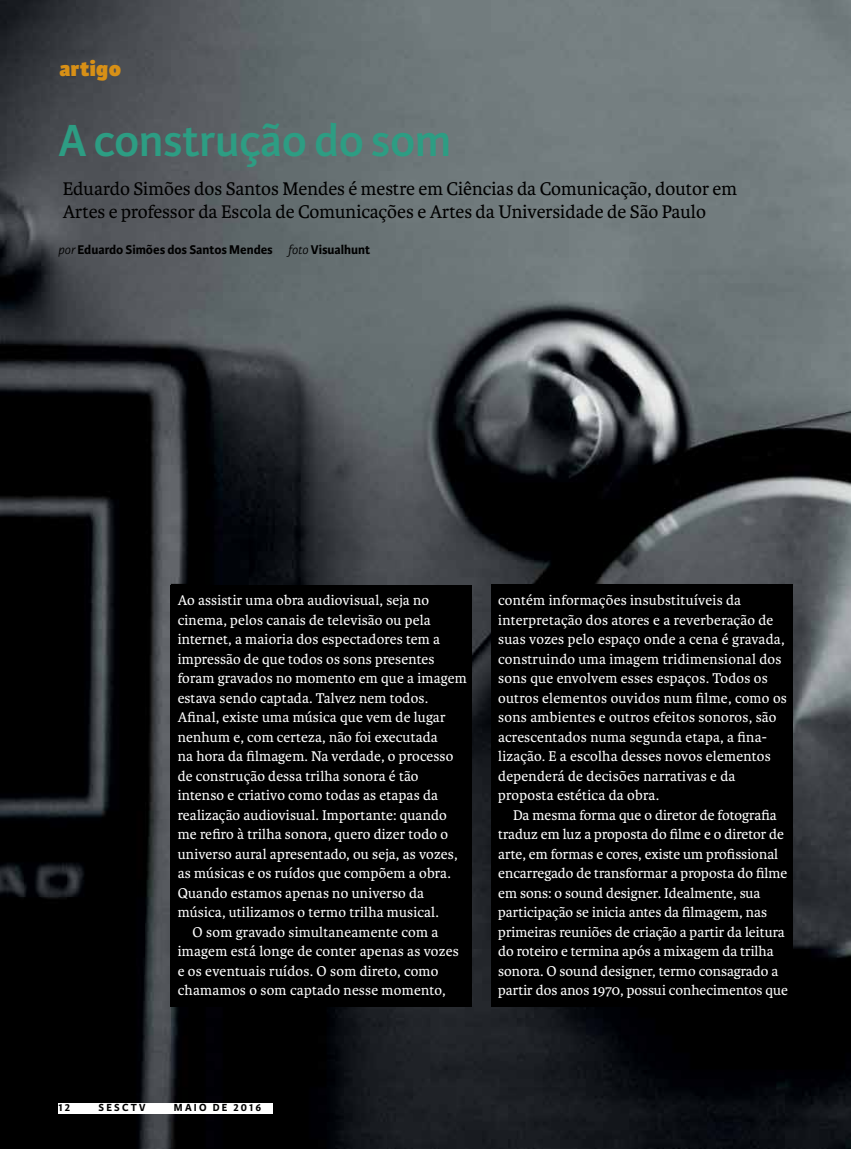
<style>
.page{position:relative;width:851px;height:1149px;background:#fff}
.page>*{position:absolute;margin:0;border:0;box-sizing:border-box;transform-origin:0 0}
.t1{font:600 48px "Karmina Sans";letter-spacing:-.01em;color:#2d9d83}
.t2{font:800 22.5px "Karmina Sans";letter-spacing:.02em;color:#d89016}
.t3{font:19.5px/22.5px "Karmina";color:#000}
.t4{font:15px/19.5px "Karmina";letter-spacing:.01em;color:#fff}
.t5{font:700 13.5px "Karmina Sans";color:#000}
.t6{font:700 10.95px "Karmina Sans";letter-spacing:.2em;color:#000}
.s1{font-weight:300;font-style:italic}
</style>
<div class="page">
<img style="left:0;top:0;width:850px;height:1148px">
<div style="left:171px;top:584px;width:301px;height:422px;background:#000"></div>
<div style="left:491px;top:583px;width:301px;height:423px;background:#000"></div>
<svg style="left:169px;top:564px;width:22px;height:22px"></svg>
<div style="left:58px;top:1102px;width:215px;height:11px;background:#fff"></div>
<h2 class="t2" style="left:60px;top:55px;width:63px">artigo</h2>
<h1 class="t1" style="left:58px;top:113px;width:394px">A construção do som</h1>
<h3 class="t3" style="left:63px;top:178px;width:676px">Eduardo Simões dos Santos Mendes é mestre em Ciências da Comunicação, doutor em<br>Artes e professor da Escola de Comunicações e Artes da Universidade de São Paulo</h3>
<p class="t5" style="left:58px;top:241px;width:313px"><span class="s1">por</span> Eduardo Simões dos Santos Mendes <span class="s1">foto</span> Visualhunt</p>
<p class="t4" style="left:178px;top:590px;width:253px">Ao assistir uma obra audiovisual, seja no</p>
<p class="t4" style="left:178px;top:610px;width:255px">cinema, pelos canais de televisão ou pela</p>
<p class="t4" style="left:178px;top:629px;width:264px">internet, a maioria dos espectadores tem a</p>
<p class="t4" style="left:178px;top:649px;width:258px">impressão de que todos os sons presentes</p>
<p class="t4" style="left:178px;top:668px;width:291px">foram gravados no momento em que a imagem</p>
<p class="t4" style="left:178px;top:688px;width:252px">estava sendo captada. Talvez nem todos.</p>
<p class="t4" style="left:178px;top:707px;width:269px">Afinal, existe uma música que vem de lugar</p>
<p class="t4" style="left:178px;top:727px;width:261px">nenhum e, com certeza, não foi executada</p>
<p class="t4" style="left:178px;top:746px;width:277px">na hora da filmagem. Na verdade, o processo</p>
<p class="t4" style="left:178px;top:766px;width:242px">de construção dessa trilha sonora é tão</p>
<p class="t4" style="left:178px;top:785px;width:262px">intenso e criativo como todas as etapas da</p>
<p class="t4" style="left:178px;top:805px;width:271px">realização audiovisual. Importante: quando</p>
<p class="t4" style="left:178px;top:824px;width:272px">me refiro à trilha sonora, quero dizer todo o</p>
<p class="t4" style="left:178px;top:844px;width:281px">universo aural apresentado, ou seja, as vozes,</p>
<p class="t4" style="left:178px;top:863px;width:274px">as músicas e os ruídos que compõem a obra.</p>
<p class="t4" style="left:178px;top:883px;width:248px">Quando estamos apenas no universo da</p>
<p class="t4" style="left:178px;top:902px;width:262px">música, utilizamos o termo trilha musical.</p>
<p class="t4" style="left:192px;top:922px;width:247px">O som gravado simultaneamente com a</p>
<p class="t4" style="left:178px;top:941px;width:282px">imagem está longe de conter apenas as vozes</p>
<p class="t4" style="left:178px;top:961px;width:262px">e os eventuais ruídos. O som direto, como</p>
<p class="t4" style="left:178px;top:980px;width:269px">chamamos o som captado nesse momento,</p>
<p class="t4" style="left:498px;top:590px;width:290px">contém informações insubstituíveis da interpretação dos atores e a reverberação de suas vozes pelo espaço onde a cena é gravada, construindo uma imagem tridimensional dos sons que envolvem esses espaços. Todos os outros elementos ouvidos num filme, como os sons ambientes e outros efeitos sonoros, são acrescentados numa segunda etapa, a fina&shy;lização. E a escolha desses novos elementos dependerá de decisões narrativas e da proposta estética da obra.</p>
<p class="t4" style="left:498px;top:805px;width:291px;text-indent:15px">Da mesma forma que o diretor de fotografia traduz em luz a proposta do filme e o diretor de arte, em formas e cores, existe um profissional encarregado de transformar a proposta do filme em sons: o sound designer. Idealmente, sua participação se inicia antes da filmagem, nas primeiras reuniões de criação a partir da leitura do roteiro e termina após a mixagem da trilha sonora. O sound designer, termo consagrado a partir dos anos 1970, possui conhecimentos que</p>
<p class="t6" style="left:58px;top:1101px;width:13px">12</p>
<p class="t6" style="left:98px;top:1101px;width:48px">SESCTV</p>
<p class="t6" style="left:174px;top:1101px;width:89px">MAIO DE 2016</p>
</div>
